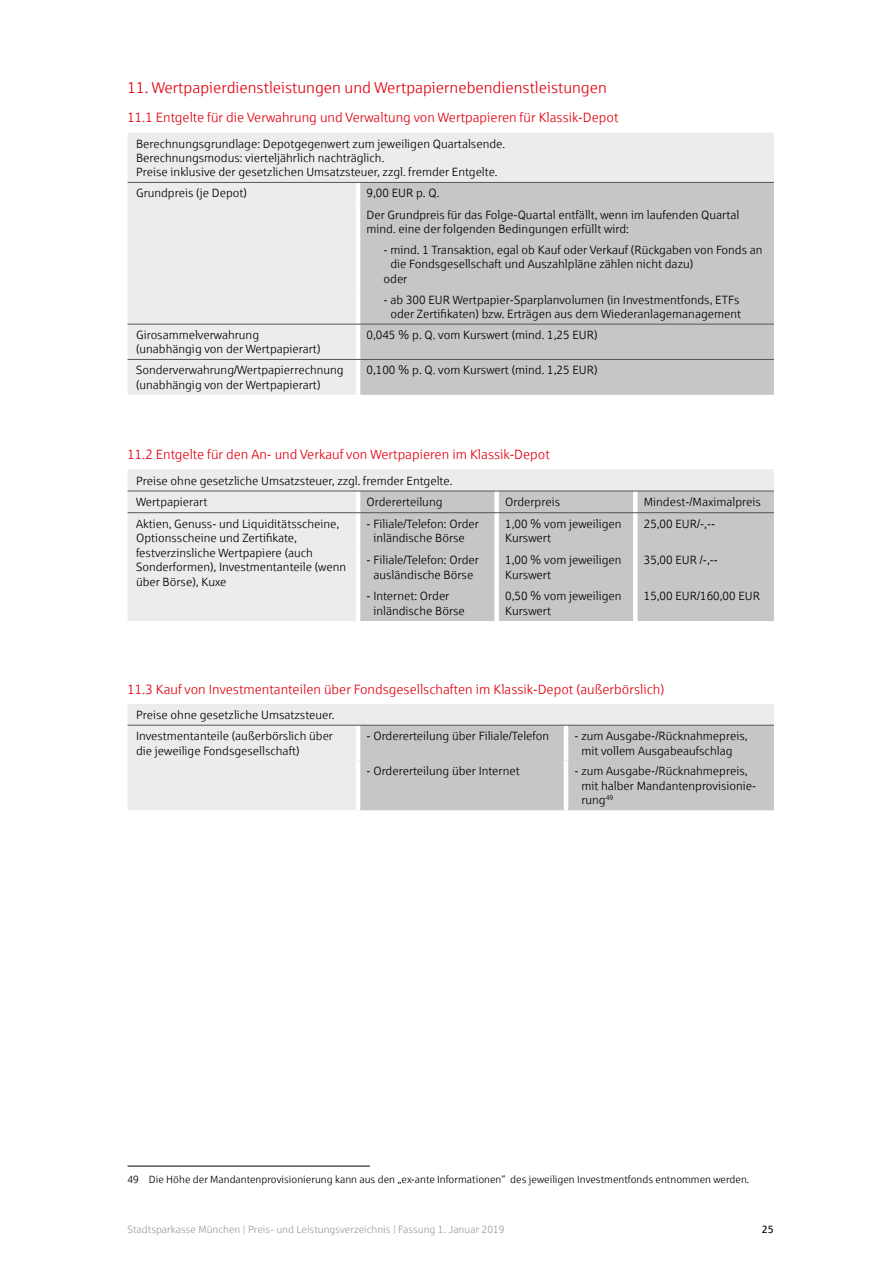
<style>
.page{position:relative;width:893px;height:1263px;background:#fff}
.page>*{position:absolute;margin:0;border:0;box-sizing:border-box;transform-origin:0 0}
.t1{font:15.75px "Sparkasse Lt Regular 2";color:#e3000f}
.t2{font:13.5px "Sparkasse Lt Regular 2";color:#e3000f}
.t3{font:12px/14.4px "Sparkasse Lt Regular 2";color:#000}
.t4{font:12px "Sparkasse Lt";color:#000}
.t5{font:10.5px "Sparkasse Lt Regular 2";color:#000}
.t6{font:10.5px "Sparkasse Lt";color:#9c9d9d}
.t7{font:10.5px "Sparkasse Rg";color:#000}
</style>
<div class="page">
<div style="left:128px;top:133px;width:646px;height:262px;background:#ececed"></div>
<div style="left:360px;top:183px;width:414px;height:212px;background:#c5c6c6"></div>
<hr style="left:356px;top:183px;width:4px;height:21px;background:#fff">
<hr style="left:356px;top:204px;width:4px;height:35px;background:#fff">
<hr style="left:356px;top:239px;width:4px;height:50px;background:#fff">
<hr style="left:356px;top:289px;width:4px;height:35px;background:#fff">
<hr style="left:356px;top:324px;width:4px;height:35px;background:#fff">
<hr style="left:356px;top:360px;width:4px;height:35px;background:#fff">
<hr style="left:128px;top:182px;width:230px;height:1px;background:#565656">
<hr style="left:358px;top:182px;width:416px;height:1px;background:#565656">
<hr style="left:128px;top:324px;width:230px;height:1px;background:#565656">
<hr style="left:358px;top:324px;width:416px;height:1px;background:#565656">
<hr style="left:128px;top:359px;width:230px;height:1px;background:#565656">
<hr style="left:358px;top:359px;width:416px;height:1px;background:#565656">
<div style="left:128px;top:469px;width:646px;height:152px;background:#ececed"></div>
<div style="left:360px;top:492px;width:414px;height:129px;background:#c5c6c6"></div>
<hr style="left:356px;top:491px;width:4px;height:21px;background:#fff">
<div style="left:494px;top:491px;width:5px;height:21px;background:#fff"></div>
<hr style="left:633px;top:491px;width:4px;height:21px;background:#fff">
<hr style="left:356px;top:513px;width:4px;height:36px;background:#fff">
<div style="left:494px;top:513px;width:5px;height:36px;background:#fff"></div>
<hr style="left:633px;top:513px;width:4px;height:36px;background:#fff">
<hr style="left:356px;top:549px;width:4px;height:36px;background:#fff">
<div style="left:494px;top:549px;width:5px;height:36px;background:#fff"></div>
<hr style="left:633px;top:549px;width:4px;height:36px;background:#fff">
<hr style="left:356px;top:585px;width:4px;height:36px;background:#fff">
<div style="left:494px;top:585px;width:5px;height:36px;background:#fff"></div>
<hr style="left:633px;top:585px;width:4px;height:36px;background:#fff">
<hr style="left:128px;top:491px;width:230px;height:1px;background:#565656">
<hr style="left:358px;top:491px;width:139px;height:1px;background:#565656">
<hr style="left:497px;top:491px;width:138px;height:1px;background:#565656">
<hr style="left:635px;top:491px;width:139px;height:1px;background:#565656">
<hr style="left:128px;top:512px;width:230px;height:1px;background:#565656">
<hr style="left:358px;top:512px;width:139px;height:1px;background:#565656">
<hr style="left:497px;top:512px;width:138px;height:1px;background:#565656">
<hr style="left:635px;top:512px;width:139px;height:1px;background:#565656">
<div style="left:128px;top:704px;width:646px;height:106px;background:#ececed"></div>
<div style="left:360px;top:726px;width:414px;height:84px;background:#c5c6c6"></div>
<hr style="left:356px;top:725px;width:4px;height:35px;background:#fff">
<hr style="left:564px;top:725px;width:4px;height:35px;background:#fff">
<hr style="left:356px;top:760px;width:4px;height:50px;background:#fff">
<hr style="left:564px;top:760px;width:4px;height:50px;background:#fff">
<hr style="left:128px;top:725px;width:230px;height:1px;background:#565656">
<hr style="left:358px;top:725px;width:208px;height:1px;background:#565656">
<hr style="left:566px;top:725px;width:208px;height:1px;background:#565656">
<hr style="left:128px;top:1166px;width:242px;height:1px;background:#000">
<h1 class="t1" style="left:128px;top:79px;width:481px">11. Wertpapierdienstleistungen und Wertpapiernebendienstleistungen</h1>
<p class="t2" style="left:128px;top:110px;width:493px">11.1 Entgelte für die Verwahrung und Verwaltung von Wertpapieren für Klassik-Depot</p>
<p class="t3" style="left:136px;top:136px;width:371px">Berechnungsgrundlage: Depotgegenwert zum jeweiligen Quartalsende.<br>Berechnungsmodus: vierteljährlich nachträglich.<br>Preise inklusive der gesetzlichen Umsatzsteuer, zzgl. fremder Entgelte.</p>
<p class="t3" style="left:136px;top:186px;width:112px">Grundpreis (je Depot)</p>
<p class="t3" style="left:367px;top:182px;width:374px;line-height:21.3px">9,00 EUR p. Q.<br>Der Grundpreis für das Folge-Quartal entfällt, wenn im laufenden Quartal</p>
<p class="t3" style="left:367px;top:221px;width:264px">mind. eine der folgenden Bedingungen erfüllt wird:</p>
<p class="t3" style="left:384px;top:242px;width:381px">- mind. 1 Transaktion, egal ob Kauf oder Verkauf (Rückgaben von Fonds an</p>
<p class="t3" style="left:390px;top:257px;width:304px">die Fondsgesellschaft und Auszahlpläne zählen nicht dazu)</p>
<p class="t3" style="left:384px;top:271px;width:25px">oder</p>
<p class="t3" style="left:384px;top:292px;width:359px;text-align:center">- ab 300 EUR Wertpapier-Sparplanvolumen (in Investmentfonds, ETFs oder Zertifikaten) bzw. Erträgen aus dem Wiederanlagemanagement</p>
<p class="t3" style="left:136px;top:327px;width:186px">Girosammelverwahrung (unabhängig von der Wertpapierart)</p>
<p class="t3" style="left:367px;top:327px;width:232px">0,045 % p. Q. vom Kurswert (mind. 1,25 EUR)</p>
<p class="t3" style="left:136px;top:363px;width:209px">Sonderverwahrung/Wertpapierrechnung (unabhängig von der Wertpapierart)</p>
<p class="t3" style="left:367px;top:363px;width:232px">0,100 % p. Q. vom Kurswert (mind. 1,25 EUR)</p>
<p class="t2" style="left:128px;top:446px;width:424px">11.2 Entgelte für den An- und Verkauf von Wertpapieren im Klassik-Depot</p>
<p class="t3" style="left:136px;top:469px;width:318px;line-height:21.8px">Preise ohne gesetzliche Umsatzsteuer, zzgl. fremder Entgelte.<br>Wertpapierart</p>
<p class="t3" style="left:367px;top:495px;width:77px">Ordererteilung</p>
<p class="t3" style="left:505px;top:495px;width:56px">Orderpreis</p>
<p class="t3" style="left:644px;top:495px;width:119px">Mindest-/Maximalpreis</p>
<p class="t3" style="left:136px;top:516px;width:212px">Aktien, Genuss- und Liquiditätsscheine, Optionsscheine und Zertifikate, festverzinsliche Wertpapiere (auch Sonderformen), Investmentanteile (wenn über Börse), Kuxe</p>
<p class="t3" style="left:367px;top:516px;width:114px;text-align:center">- Filiale/Telefon: Order inländische Börse</p>
<p class="t3" style="left:505px;top:516px;width:118px">1,00 % vom jeweiligen<br>Kurswert</p>
<p class="t3" style="left:644px;top:516px;width:73px">25,00 EUR/-,--</p>
<p class="t3" style="left:367px;top:552px;width:114px;text-align:center">- Filiale/Telefon: Order ausländische Börse</p>
<p class="t3" style="left:505px;top:552px;width:118px">1,00 % vom jeweiligen<br>Kurswert</p>
<p class="t3" style="left:644px;top:552px;width:76px">35,00 EUR /-,--</p>
<p class="t3" style="left:373px;top:589px;width:93px;text-indent:-7px">- Internet: Order inländische Börse</p>
<p class="t3" style="left:505px;top:589px;width:118px">0,50 % vom jeweiligen<br>Kurswert</p>
<p class="t3" style="left:644px;top:589px;width:118px">15,00 EUR/160,00 EUR</p>
<p class="t2" style="left:128px;top:681px;width:538px">11.3 Kauf von Investmentanteilen über Fondsgesellschaften im Klassik-Depot (außerbörslich)</p>
<p class="t3" style="left:136px;top:704px;width:200px;line-height:21.3px">Preise ohne gesetzliche Umsatzsteuer.<br>Investmentanteile (außerbörslich über</p>
<p class="t3" style="left:136px;top:743px;width:165px">die jeweilige Fondsgesellschaft)</p>
<p class="t3" style="left:367px;top:728px;width:184px">- Ordererteilung über Filiale/Telefon</p>
<p class="t3" style="left:581px;top:728px;width:168px;text-indent:-7px">- zum Ausgabe-/Rücknahmepreis, mit vollem Ausgabeaufschlag</p>
<p class="t3" style="left:367px;top:764px;width:155px">- Ordererteilung über Internet</p>
<p class="t3" style="left:581px;top:764px;width:177px;text-indent:-7px">- zum Ausgabe-/Rücknahmepreis, mit halber Mandantenprovisionie-</p>
<p class="t4" style="left:581px;top:793px;width:33px">rung<sup>49</sup></p>
<p class="t5" style="left:128px;top:1173px;width:623px">49 Die Höhe der Mandantenprovisionierung kann aus den „ex-ante Informationen“ des jeweiligen Investmentfonds entnommen werden.</p>
<p class="t6" style="left:128px;top:1223px;width:378px">Stadtsparkasse München | Preis- und Leistungsverzeichnis | Fassung 1. Januar 2019</p>
<p class="t7" style="left:762px;top:1222px;width:14px">25</p>
</div>
